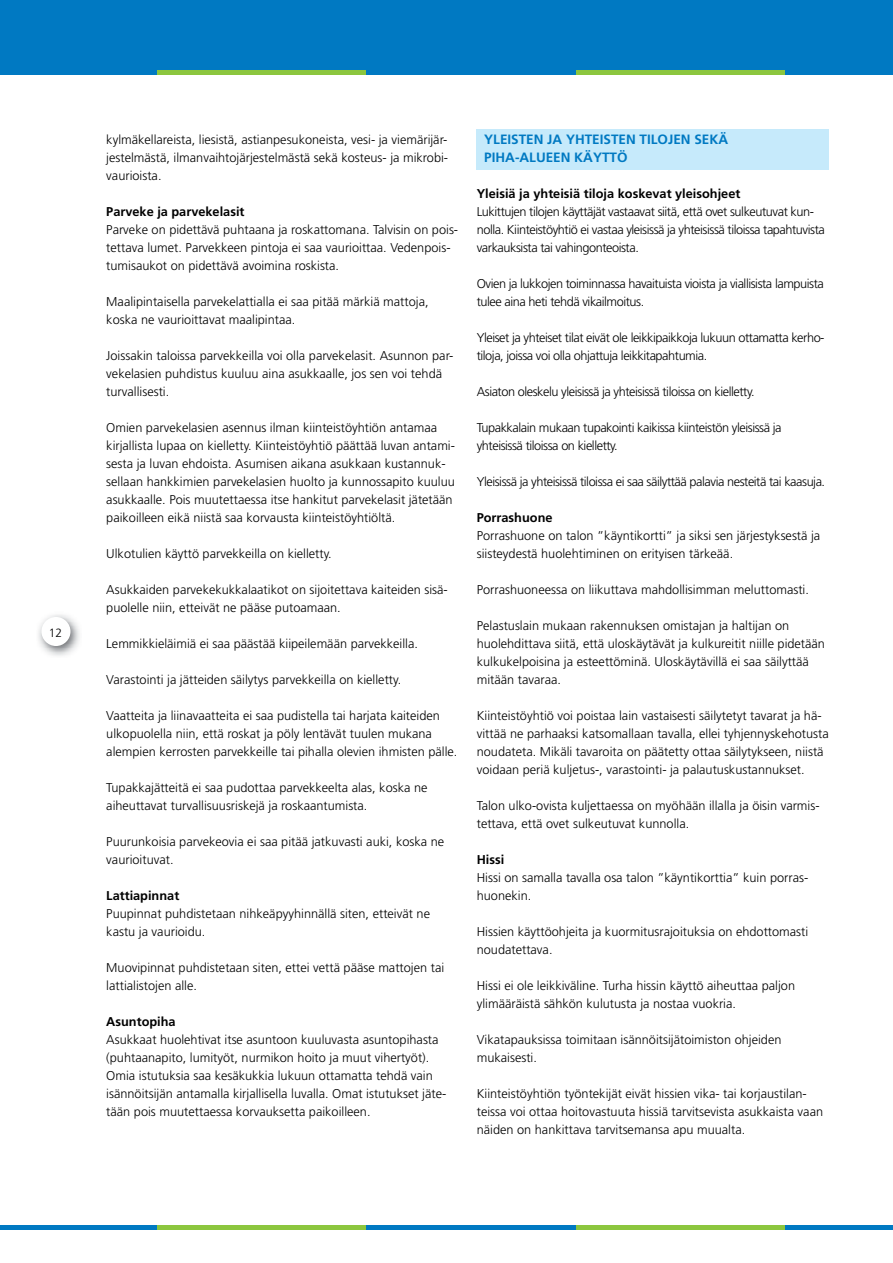
<style>
.page{position:relative;width:893px;height:1263px;background:#fff}
.page>*{position:absolute;margin:0;border:0;box-sizing:border-box;transform-origin:0 0}
.t1{font:700 13.5px/18px "Frutiger";color:#0079c2}
.t2{font:300 12.75px/18px "Frutiger";color:#000}
.t3{font:300 12.75px/18px "Frutiger";letter-spacing:-.035em;color:#000}
.t4{font:700 12.75px "Frutiger";color:#000}
.t5{font:300 12px "Frutiger";color:#000}
</style>
<div class="page">
<div style="left:0;top:1225px;width:157px;height:5px;background:#0079c2"></div>
<div style="left:157px;top:1225px;width:209px;height:5px;background:#8cc63e"></div>
<div style="left:366px;top:1225px;width:210px;height:5px;background:#0079c2"></div>
<div style="left:576px;top:1225px;width:209px;height:5px;background:#8cc63e"></div>
<div style="left:785px;top:1225px;width:108px;height:5px;background:#0079c2"></div>
<div style="left:0;top:0;width:893px;height:70px;background:#0079c2"></div>
<img style="left:38px;top:615px;width:42px;height:41px">
<div style="left:41px;top:617px;width:30px;height:29px;background:#fff;border-radius:50%"></div>
<div style="left:477px;top:130px;width:352px;height:40px;background:#c6eafb"></div>
<hr style="left:0;top:70px;width:157px;height:4px;background:#0079c2">
<hr style="left:157px;top:70px;width:209px;height:4px;background:#8cc63e">
<hr style="left:366px;top:70px;width:210px;height:4px;background:#0079c2">
<hr style="left:576px;top:70px;width:209px;height:4px;background:#8cc63e">
<hr style="left:785px;top:70px;width:108px;height:4px;background:#0079c2">
<p class="t5" style="left:49px;top:626px;width:15px">12</p>
<p class="t2" style="left:106px;top:131px;width:343px;text-align:justify">kylmäkellareista, liesistä, astianpesukoneista, vesi- ja viemärijär&shy;jestelmästä, ilmanvaihtojärjestelmästä sekä kosteus- ja mikrobi&shy;vaurioista.</p>
<p class="t4" style="left:106px;top:204px;width:140px">Parveke ja parvekelasit</p>
<p class="t2" style="left:106px;top:221px;width:353px">Parveke on pidettävä puhtaana ja roskattomana. Talvisin on pois&shy;tettava lumet. Parvekkeen pintoja ei saa vaurioittaa. Vedenpois&shy;tumisaukot on pidettävä avoimina roskista.</p>
<p class="t2" style="left:106px;top:293px;width:324px">Maalipintaisella parvekelattialla ei saa pitää märkiä mattoja, koska ne vaurioittavat maalipintaa.</p>
<p class="t2" style="left:106px;top:347px;width:349px">Joissakin taloissa parvekkeilla voi olla parvekelasit. Asunnon par&shy;vekelasien puhdistus kuuluu aina asukkaalle, jos sen voi tehdä turvallisesti.</p>
<p class="t2" style="left:106px;top:419px;width:350px">Omien parvekelasien asennus ilman kiinteistöyhtiön antamaa kirjallista lupaa on kielletty. Kiinteistöyhtiö päättää luvan antami&shy;sesta ja luvan ehdoista. Asumisen aikana asukkaan kustannuk&shy;sellaan hankkimien parvekelasien huolto ja kunnossapito kuuluu asukkaalle. Pois muutettaessa itse hankitut parvekelasit jätetään paikoilleen eikä niistä saa korvausta kiinteistöyhtiöltä.</p>
<p class="t2" style="left:106px;top:545px;width:227px">Ulkotulien käyttö parvekkeilla on kielletty.</p>
<p class="t2" style="left:106px;top:581px;width:343px">Asukkaiden parvekekukkalaatikot on sijoitettava kaiteiden sisä&shy;puolelle niin, etteivät ne pääse putoamaan.</p>
<p class="t2" style="left:106px;top:635px;width:313px">Lemmikkieläimiä ei saa päästää kiipeilemään parvekkeilla.</p>
<p class="t2" style="left:106px;top:671px;width:296px">Varastointi ja jätteiden säilytys parvekkeilla on kielletty.</p>
<p class="t2" style="left:106px;top:707px;width:353px">Vaatteita ja liinavaatteita ei saa pudistella tai harjata kaiteiden ulkopuolella niin, että roskat ja pöly lentävät tuulen mukana alempien kerrosten parvekkeille tai pihalla olevien ihmisten pälle.</p>
<p class="t2" style="left:106px;top:779px;width:323px">Tupakkajätteitä ei saa pudottaa parvekkeelta alas, koska ne aiheuttavat turvallisuusriskejä ja roskaantumista.</p>
<p class="t2" style="left:106px;top:833px;width:339px">Puurunkoisia parvekeovia ei saa pitää jatkuvasti auki, koska ne vaurioituvat.</p>
<p class="t4" style="left:106px;top:888px;width:74px">Lattiapinnat</p>
<p class="t2" style="left:106px;top:905px;width:325px">Puupinnat puhdistetaan nihkeäpyyhinnällä siten, etteivät ne kastu ja vaurioidu.</p>
<p class="t2" style="left:106px;top:959px;width:339px">Muovipinnat puhdistetaan siten, ettei vettä pääse mattojen tai lattialistojen alle.</p>
<p class="t4" style="left:106px;top:1014px;width:71px">Asuntopiha</p>
<p class="t2" style="left:106px;top:1031px;width:341px">Asukkaat huolehtivat itse asuntoon kuuluvasta asuntopihasta (puhtaanapito, lumityöt, nurmikon hoito ja muut vihertyöt).<br>Omia istutuksia saa kesäkukkia lukuun ottamatta tehdä vain isännöitsijän antamalla kirjallisella luvalla. Omat istutukset jäte&shy;tään pois muutettaessa korvauksetta paikoilleen.</p>
<p class="t1" style="left:484px;top:130px;width:245px">YLEISTEN JA YHTEISTEN TILOJEN SEKÄ<br>PIHA-ALUEEN KÄYTTÖ</p>
<p class="t4" style="left:477px;top:186px;width:265px">Yleisiä ja yhteisiä tiloja koskevat yleisohjeet</p>
<p class="t3" style="left:477px;top:203px;width:350px">Lukittujen tilojen käyttäjät vastaavat siitä, että ovet sulkeutuvat kun&shy;nolla. Kiinteistöyhtiö ei vastaa yleisissä ja yhteisissä tiloissa tapahtuvista varkauksista tai vahingonteoista.</p>
<p class="t3" style="left:477px;top:275px;width:349px">Ovien ja lukkojen toiminnassa havaituista vioista ja viallisista lampuista tulee aina heti tehdä vikailmoitus.</p>
<p class="t3" style="left:477px;top:329px;width:349px">Yleiset ja yhteiset tilat eivät ole leikkipaikkoja lukuun ottamatta kerho&shy;tiloja, joissa voi olla ohjattuja leikkitapahtumia.</p>
<p class="t3" style="left:477px;top:383px;width:279px">Asiaton oleskelu yleisissä ja yhteisissä tiloissa on kielletty.</p>
<p class="t3" style="left:477px;top:419px;width:306px">Tupakkalain mukaan tupakointi kaikissa kiinteistön yleisissä ja yhteisissä tiloissa on kielletty.</p>
<p class="t3" style="left:477px;top:473px;width:350px">Yleisissä ja yhteisissä tiloissa ei saa säilyttää palavia nesteitä tai kaasuja.</p>
<p class="t4" style="left:477px;top:510px;width:77px">Porrashuone</p>
<p class="t2" style="left:477px;top:527px;width:345px">Porrashuone on talon ”käyntikortti” ja siksi sen järjestyksestä ja siisteydestä huolehtiminen on erityisen tärkeää.</p>
<p class="t2" style="left:477px;top:581px;width:334px">Porrashuoneessa on liikuttava mahdollisimman meluttomasti.</p>
<p class="t2" style="left:477px;top:617px;width:350px">Pelastuslain mukaan rakennuksen omistajan ja haltijan on huolehdittava siitä, että uloskäytävät ja kulkureitit niille pidetään kulkukelpoisina ja esteettöminä. Uloskäytävillä ei saa säilyttää mitään tavaraa.</p>
<p class="t2" style="left:477px;top:707px;width:354px">Kiinteistöyhtiö voi poistaa lain vastaisesti säilytetyt tavarat ja hä&shy;vittää ne parhaaksi katsomallaan tavalla, ellei tyhjennyskehotusta noudateta. Mikäli tavaroita on päätetty ottaa säilytykseen, niistä voidaan periä kuljetus-, varastointi- ja palautuskustannukset.</p>
<p class="t2" style="left:477px;top:797px;width:344px">Talon ulko-ovista kuljettaessa on myöhään illalla ja öisin varmis&shy;tettava, että ovet sulkeutuvat kunnolla.</p>
<p class="t4" style="left:477px;top:852px;width:29px">Hissi</p>
<p class="t2" style="left:477px;top:869px;width:333px">Hissi on samalla tavalla osa talon ”käyntikorttia” kuin porras&shy;huonekin.</p>
<p class="t2" style="left:477px;top:923px;width:333px">Hissien käyttöohjeita ja kuormitusrajoituksia on ehdottomasti noudatettava.</p>
<p class="t2" style="left:477px;top:977px;width:320px">Hissi ei ole leikkiväline. Turha hissin käyttö aiheuttaa paljon ylimääräistä sähkön kulutusta ja nostaa vuokria.</p>
<p class="t2" style="left:477px;top:1031px;width:306px">Vikatapauksissa toimitaan isännöitsijätoimiston ohjeiden mukaisesti.</p>
<p class="t2" style="left:477px;top:1085px;width:348px">Kiinteistöyhtiön työntekijät eivät hissien vika- tai korjaustilan&shy;teissa voi ottaa hoitovastuuta hissiä tarvitsevista asukkaista vaan näiden on hankittava tarvitsemansa apu muualta.</p>
</div>
